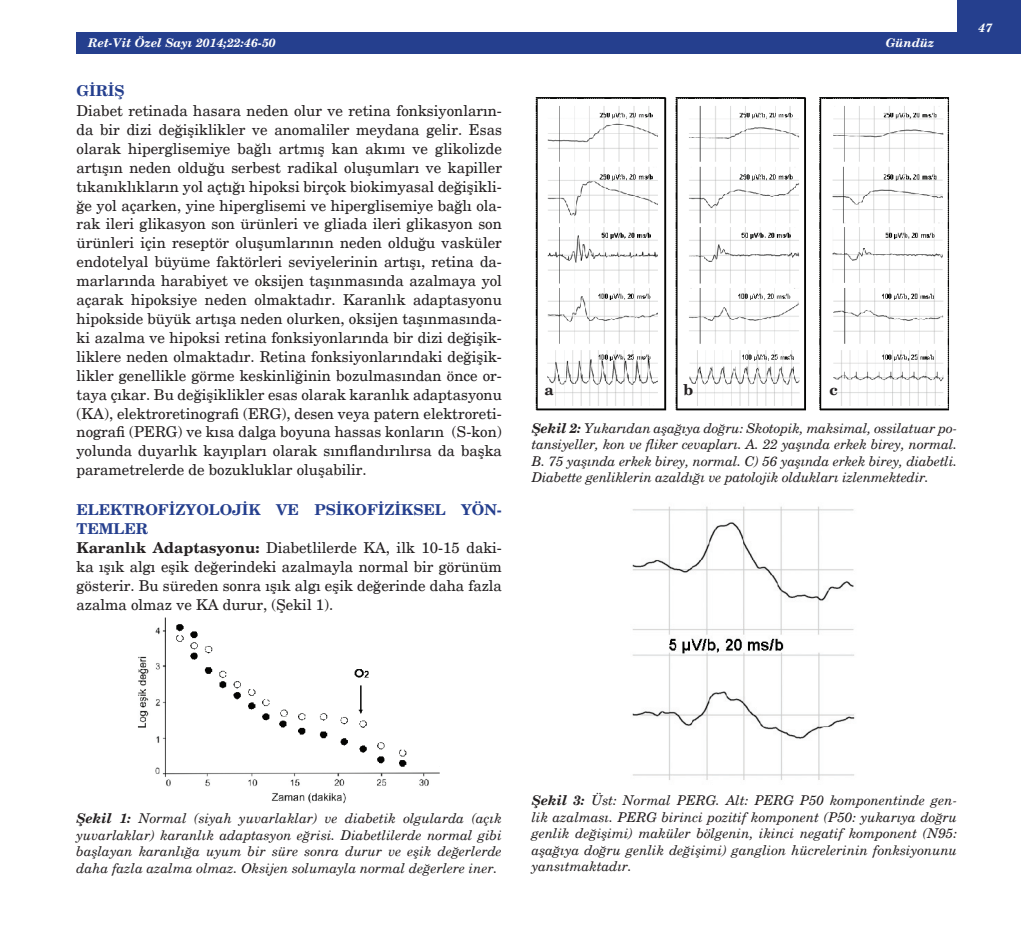
<style>
.page{position:relative;width:1021px;height:936px;background:#fff}
.page>*{position:absolute;margin:0;border:0;box-sizing:border-box;transform-origin:0 0}
.t1{font:15px/18.9px "New Century Schlbk";color:#231f20;text-align:justify}
.t2{font:700 15px/18.9px "New Century Schlbk";color:#253f8e}
.dipnotlar{font:700 15px "New Century Schlbk";color:#231f20}
.dipnotlar-2{font:italic 13.5px/16.5px "New Century Schlbk";color:#231f20;text-align:justify}
.t3{font:italic 700 12px "New Century Schlbk";color:#fff}
.s1{font-weight:700}
</style>
<div class="page">
<div style="left:957px;top:0;width:63px;height:53px;background:#253f8e"></div>
<div style="left:77px;top:32px;width:943px;height:21px;background:#253f8e"></div>
<img style="left:138px;top:617px;width:302px;height:187px">
<img style="left:632px;top:506px;width:223px;height:274px">
<img style="left:535px;top:97px;width:414px;height:314px">
<p class="t3" style="left:88px;top:35px;width:189px">Ret-Vit Özel Sayı 2014;22:46-50</p>
<p class="t3" style="left:885px;top:35px;width:50px">Gündüz</p>
<p class="t2" style="left:77px;top:82px;width:50px">GİRİŞ</p>
<p class="t1" style="left:77px;top:101px;width:427px">Diabet retinada hasara neden olur ve retina fonksiyonların&shy;da bir dizi değişiklikler ve anomaliler meydana gelir. Esas olarak hiperglisemiye bağlı artmış kan akımı ve glikolizde artışın neden olduğu serbest radikal oluşumları ve kapiller tıkanıklıkların yol açtığı hipoksi birçok biokimyasal değişikli&shy;ğe yol açarken, yine hiperglisemi ve hiperglisemiye bağlı ola&shy;rak ileri glikasyon son ürünleri ve gliada ileri glikasyon son ürünleri için reseptör oluşumlarının neden olduğu vasküler endotelyal büyüme faktörleri seviyelerinin artışı, retina da&shy;marlarında harabiyet ve oksijen taşınmasında azalmaya yol açarak hipoksiye neden olmaktadır. Karanlık adaptasyonu hipokside büyük artışa neden olurken, oksijen taşınmasında&shy;ki azalma ve hipoksi retina fonksiyonlarında bir dizi değişik&shy;liklere neden olmaktadır. Retina fonksiyonlarındaki değişik&shy;likler genellikle görme keskinliğinin bozulmasından önce or&shy;taya çıkar. Bu değişiklikler esas olarak karanlık adaptasyonu (KA), elektroretinografi (ERG), desen veya patern elektroreti&shy;nografi (PERG) ve kısa dalga boyuna hassas konların (S-kon) yolunda duyarlık kayıpları olarak sınıflandırılırsa da başka parametrelerde de bozukluklar oluşabilir.</p>
<p class="t2" style="left:77px;top:500px;width:427px">ELEKTROFİZYOLOJİK VE PSİKOFİZİKSEL YÖN-<br>TEMLER</p>
<p class="t1" style="left:77px;top:539px;width:427px"><span class="s1">Karanlık Adaptasyonu:</span> Diabetlilerde KA, ilk 10-15 daki&shy;ka ışık algı eşik değerindeki azalmayla normal bir görünüm gösterir. Bu süreden sonra ışık algı eşik değerinde daha fazla azalma olmaz ve KA durur, (Şekil 1).</p>
<p class="dipnotlar" style="left:544px;top:380px;width:11px">a</p>
<p class="dipnotlar" style="left:683px;top:380px;width:11px">b</p>
<p class="dipnotlar" style="left:829px;top:380px;width:10px">c</p>
<p class="dipnotlar-2" style="left:531px;top:419px;width:427px"><span class="s1">Şekil 2:</span> Yukarıdan aşağıya doğru: Skotopik, maksimal, ossilatuar po&shy;tansiyeller, kon ve fliker cevapları. A. 22 yaşında erkek birey, normal.<br>B. 75 yaşında erkek birey, normal. C) 56 yaşında erkek birey, diabetli.<br>Diabette genliklerin azaldığı ve patolojik oldukları izlenmektedir.</p>
<p class="t3" style="left:978px;top:20px;width:15px">47</p>
<p class="dipnotlar-2" style="left:77px;top:810px;width:427px"><span class="s1">Şekil 1:</span> Normal (siyah yuvarlaklar) ve diabetik olgularda (açık yuvarlaklar) karanlık adaptasyon eğrisi. Diabetlilerde normal gibi başlayan karanlığa uyum bir süre sonra durur ve eşik değerlerde daha fazla azalma olmaz. Oksijen solumayla normal değerlere iner.</p>
<p class="dipnotlar-2" style="left:531px;top:792px;width:427px"><span class="s1">Şekil 3:</span> Üst: Normal PERG. Alt: PERG P50 komponentinde gen&shy;lik azalması. PERG birinci pozitif komponent (P50: yukarıya doğru genlik değişimi) maküler bölgenin, ikinci negatif komponent (N95: aşağıya doğru genlik değişimi) ganglion hücrelerinin fonksiyonunu yansıtmaktadır.</p>
</div>
